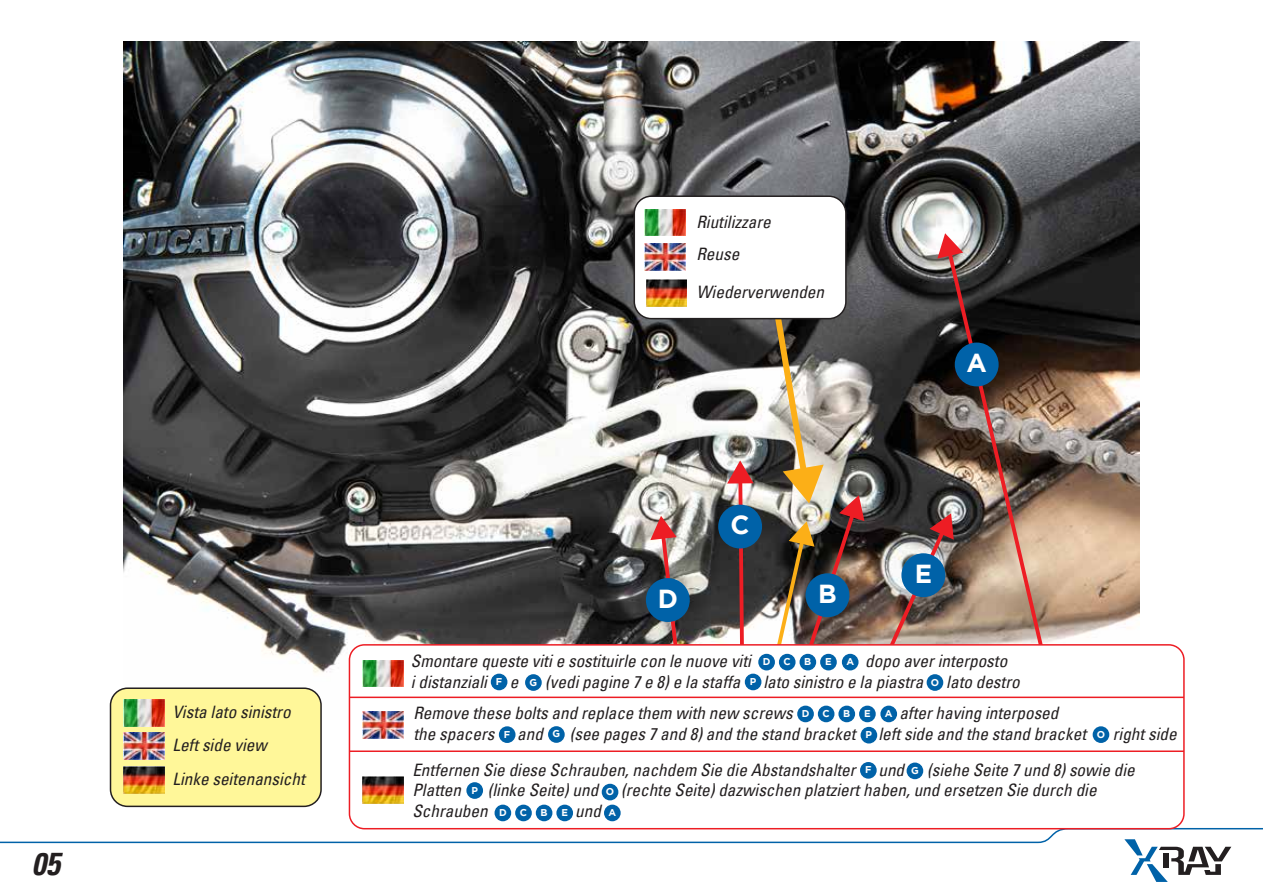
<style>
.page{position:relative;width:1263px;height:893px;background:#fff}
.page>*{position:absolute;margin:0;border:0;box-sizing:border-box;transform-origin:0 0}
.t1{font:italic 700 condensed 31.5px "Univers LT";color:#231f20}
.t2{font:700 26.1px "Gotham";color:#fff}
.t3{font:italic condensed 17.1px/33.5px "Univers LT";color:#231f20}
.t4{font:700 9.9px "Gotham";color:#fff}
</style>
<div class="page">
<img style="left:124px;top:42px;width:1016px;height:678px">
<div style="left:110px;top:688px;width:211px;height:118px;background:#fff799;border-radius:17px"></div>
<div style="left:110px;top:687px;width:212px;height:120px;border:2px solid #231f20;border-radius:17px"></div>
<svg style="left:0;top:827px;width:1263px;height:55px"></svg>
<div style="left:1163px;top:853px;width:6px;height:14px;background:#231f20"></div>
<img style="left:124px;top:733px;width:41px;height:26px">
<svg style="left:650px;top:516px;width:37px;height:128px;background:#9f7c78"></svg>
<img style="left:937px;top:233px;width:117px;height:411px">
<img style="left:727px;top:311px;width:227px;height:333px">
<img style="left:124px;top:700px;width:41px;height:26px">
<div style="left:349px;top:645px;width:835px;height:184px;background:#fff;border-radius:15px"></div>
<div style="left:349px;top:644px;width:836px;height:185px;border:2px solid #ed1d24;border-radius:15px"></div>
<img style="left:124px;top:766px;width:41px;height:27px">
<img style="left:362px;top:660px;width:41px;height:27px">
<div style="left:525px;top:674px;width:17px;height:17px;background:#0062a8;border-radius:50%"></div>
<div style="left:491px;top:674px;width:16px;height:16px;background:#0062a8;border-radius:50%"></div>
<div style="left:758px;top:654px;width:17px;height:16px;background:#0062a8;border-radius:50%"></div>
<div style="left:779px;top:654px;width:16px;height:16px;background:#0062a8;border-radius:50%"></div>
<div style="left:799px;top:654px;width:17px;height:16px;background:#0062a8;border-radius:50%"></div>
<div style="left:820px;top:654px;width:17px;height:16px;background:#0062a8;border-radius:50%"></div>
<div style="left:842px;top:654px;width:16px;height:16px;background:#0062a8;border-radius:50%"></div>
<div style="left:927px;top:674px;width:16px;height:17px;background:#0062a8;border-radius:50%"></div>
<div style="left:745px;top:674px;width:16px;height:16px;background:#0062a8;border-radius:50%"></div>
<img style="left:362px;top:712px;width:41px;height:26px">
<div style="left:548px;top:726px;width:17px;height:17px;background:#0062a8;border-radius:50%"></div>
<div style="left:499px;top:726px;width:16px;height:17px;background:#0062a8;border-radius:50%"></div>
<div style="left:797px;top:706px;width:17px;height:16px;background:#0062a8;border-radius:50%"></div>
<div style="left:818px;top:706px;width:16px;height:16px;background:#0062a8;border-radius:50%"></div>
<div style="left:838px;top:706px;width:17px;height:16px;background:#0062a8;border-radius:50%"></div>
<div style="left:859px;top:706px;width:17px;height:16px;background:#0062a8;border-radius:50%"></div>
<div style="left:880px;top:706px;width:17px;height:16px;background:#0062a8;border-radius:50%"></div>
<div style="left:1093px;top:726px;width:16px;height:17px;background:#0062a8;border-radius:50%"></div>
<div style="left:860px;top:727px;width:17px;height:16px;background:#0062a8;border-radius:50%"></div>
<img style="left:362px;top:777px;width:41px;height:26px">
<div style="left:906px;top:762px;width:17px;height:17px;background:#0062a8;border-radius:50%"></div>
<div style="left:860px;top:762px;width:17px;height:17px;background:#0062a8;border-radius:50%"></div>
<div style="left:494px;top:805px;width:17px;height:16px;background:#0062a8;border-radius:50%"></div>
<div style="left:515px;top:805px;width:17px;height:16px;background:#0062a8;border-radius:50%"></div>
<div style="left:536px;top:805px;width:16px;height:16px;background:#0062a8;border-radius:50%"></div>
<div style="left:556px;top:805px;width:17px;height:16px;background:#0062a8;border-radius:50%"></div>
<div style="left:604px;top:805px;width:17px;height:16px;background:#0062a8;border-radius:50%"></div>
<div style="left:602px;top:784px;width:16px;height:16px;background:#0062a8;border-radius:50%"></div>
<div style="left:466px;top:782px;width:17px;height:17px;background:#0062a8;border-radius:50%"></div>
<div style="left:646px;top:578px;width:44px;height:44px;background:#0062a8;border-radius:50%"></div>
<div style="left:718px;top:505px;width:44px;height:43px;background:#0062a8;border-radius:50%"></div>
<div style="left:805px;top:573px;width:44px;height:44px;background:#0062a8;border-radius:50%"></div>
<div style="left:901px;top:553px;width:44px;height:44px;background:#0062a8;border-radius:50%"></div>
<div style="left:955px;top:343px;width:44px;height:43px;background:#0062a8;border-radius:50%"></div>
<div style="left:634px;top:196px;width:212px;height:123px;background:#fff;border-radius:17px"></div>
<div style="left:633px;top:195px;width:214px;height:124px;border:2px solid #231f20;border-radius:17px"></div>
<img style="left:645px;top:244px;width:40px;height:26px">
<img style="left:645px;top:209px;width:40px;height:27px">
<img style="left:646px;top:280px;width:41px;height:27px">
<hr style="left:349px;top:697px;width:835px;height:1px;background:#ed1d24">
<hr style="left:349px;top:750px;width:835px;height:2px;background:#ed1d24">
<h1 class="t1" style="left:32px;top:844px;width:29px">05</h1>
<p class="t3" style="left:172px;top:695px;width:134px">Vista lato sinistro<br>Left side view<br>Linke seitenansicht</p>
<p class="t3" style="left:696px;top:206px;width:76px;line-height:32.2px">Riutilizzare<br>Reuse</p>
<p class="t3" style="left:696px;top:275px;width:129px">Wiederverwenden</p>
<h2 class="t2" style="left:658px;top:584px;width:22px">D</h2>
<h2 class="t2" style="left:731px;top:510px;width:21px">C</h2>
<h2 class="t2" style="left:818px;top:579px;width:20px">B</h2>
<h2 class="t2" style="left:966px;top:348px;width:22px">A</h2>
<h2 class="t2" style="left:915px;top:559px;width:19px">E</h2>
<p class="t3" style="left:411px;top:644px;width:342px">Smontare queste viti e sostituirle con le nuove viti</p>
<p class="t3" style="left:865px;top:644px;width:143px">dopo aver interposto</p>
<p class="t3" style="left:411px;top:664px;width:78px">i distanziali</p>
<p class="t3" style="left:510px;top:664px;width:10px">e</p>
<p class="t3" style="left:545px;top:664px;width:197px">(vedi pagine 7 e 8) e la staffa</p>
<p class="t3" style="left:763px;top:664px;width:162px">lato sinistro e la piastra</p>
<p class="t3" style="left:946px;top:664px;width:75px">lato destro</p>
<p class="t4" style="left:763px;top:656px;width:9px">D</p>
<p class="t4" style="left:784px;top:656px;width:9px">C</p>
<p class="t4" style="left:804px;top:656px;width:9px">B</p>
<p class="t4" style="left:825px;top:656px;width:8px">E</p>
<p class="t4" style="left:846px;top:656px;width:9px">A</p>
<p class="t4" style="left:750px;top:676px;width:8px">P</p>
<p class="t4" style="left:931px;top:676px;width:10px">O</p>
<p class="t3" style="left:413px;top:696px;width:381px">Remove these bolts and replace them with new screws</p>
<p class="t3" style="left:899px;top:696px;width:161px">after having interposed</p>
<p class="t3" style="left:413px;top:717px;width:82px">the spacers</p>
<p class="t3" style="left:517px;top:717px;width:27px">and</p>
<p class="t3" style="left:570px;top:717px;width:287px">(see pages 7 and 8) and the stand bracket</p>
<p class="t3" style="left:878px;top:717px;width:209px">left side and the stand bracket</p>
<p class="t3" style="left:1113px;top:717px;width:65px">right side</p>
<p class="t4" style="left:496px;top:676px;width:8px">F</p>
<p class="t4" style="left:530px;top:676px;width:9px">G</p>
<p class="t4" style="left:802px;top:708px;width:9px">D</p>
<p class="t4" style="left:822px;top:708px;width:9px">C</p>
<p class="t4" style="left:843px;top:708px;width:9px">B</p>
<p class="t4" style="left:864px;top:708px;width:8px">E</p>
<p class="t4" style="left:885px;top:708px;width:9px">A</p>
<p class="t4" style="left:866px;top:729px;width:8px">P</p>
<p class="t4" style="left:1097px;top:728px;width:10px">O</p>
<p class="t4" style="left:865px;top:764px;width:8px">F</p>
<p class="t4" style="left:911px;top:765px;width:9px">G</p>
<p class="t4" style="left:504px;top:728px;width:8px">F</p>
<p class="t4" style="left:552px;top:728px;width:9px">G</p>
<p class="t3" style="left:412px;top:752px;width:445px">Entfernen Sie diese Schrauben, nachdem Sie die Abstandshalter</p>
<p class="t3" style="left:878px;top:752px;width:27px">und</p>
<p class="t3" style="left:927px;top:752px;width:209px">(siehe Seite 7 und 8) sowie die</p>
<p class="t3" style="left:412px;top:773px;width:50px">Platten</p>
<p class="t3" style="left:488px;top:773px;width:112px">(linke Seite) und</p>
<p class="t3" style="left:621px;top:773px;width:477px">(rechte Seite) dazwischen platziert haben, und ersetzen Sie durch die</p>
<p class="t3" style="left:412px;top:794px;width:77px">Schrauben</p>
<p class="t3" style="left:575px;top:794px;width:27px">und</p>
<p class="t4" style="left:471px;top:784px;width:8px">P</p>
<p class="t4" style="left:606px;top:786px;width:10px">O</p>
<p class="t4" style="left:499px;top:807px;width:9px">D</p>
<p class="t4" style="left:520px;top:807px;width:9px">C</p>
<p class="t4" style="left:541px;top:807px;width:9px">B</p>
<p class="t4" style="left:561px;top:807px;width:8px">E</p>
<p class="t4" style="left:608px;top:807px;width:9px">A</p>
</div>
